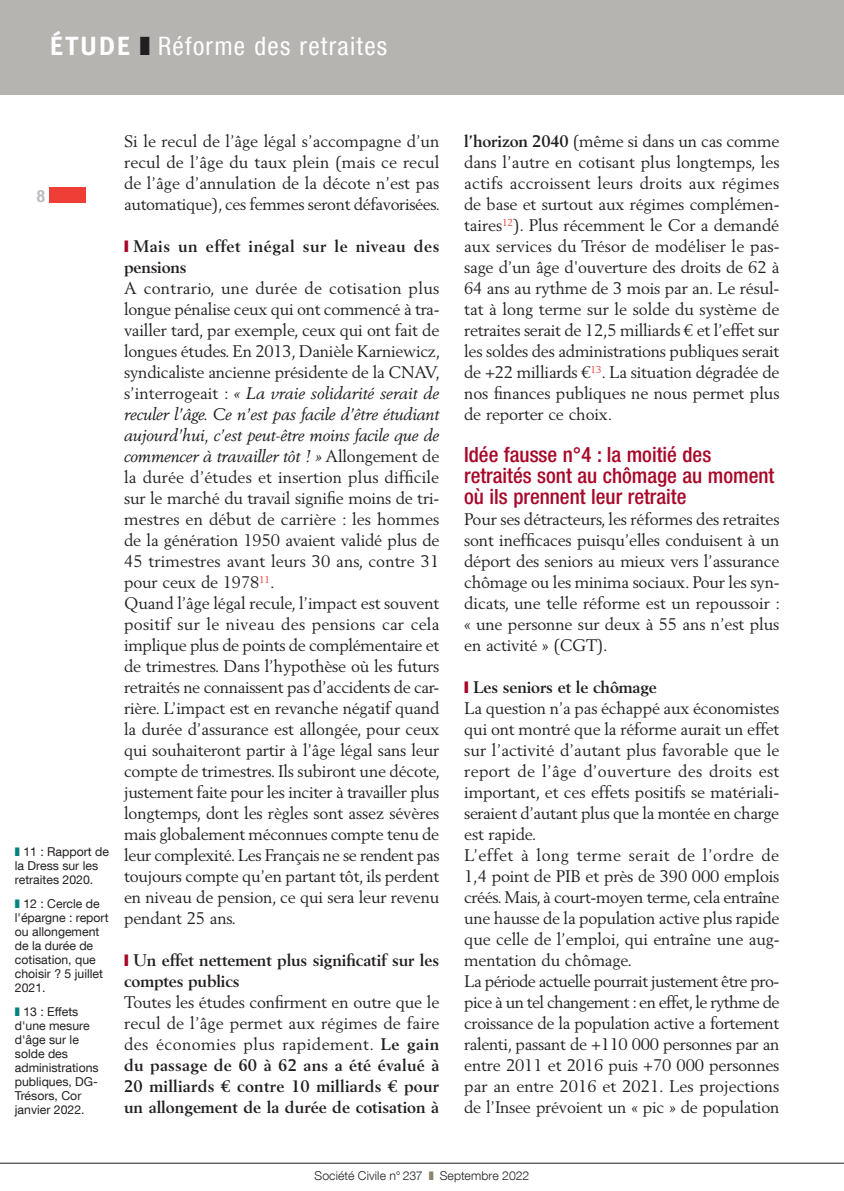
<style>
.page{position:relative;width:844px;height:1191px;background:#fff}
.page>*{position:absolute;margin:0;border:0;box-sizing:border-box;transform-origin:0 0}
.t1{font:condensed 25.38px "Helvetica Neue LT Com";letter-spacing:.05em;color:#fff}
.t2{font:500 condensed 21px/21px "Helvetica Neue LT Com";color:#a70728}
.t3{font:700 condensed 16.97px "Helvetica Neue LT Com";color:#bcbdc0}
.t4{font:16.62px/21px "Berling LT Std";letter-spacing:-.01em;color:#231f20;text-align:justify}
.t5{font:700 16.62px/21px "Berling LT Std";color:#231f20}
.t6{font:700 16.62px/21px "Berling LT Std";letter-spacing:.035em;color:#231f20}
.t7{font:12.25px/14px "Helvetica Neue LT Com";color:#231f20}
.t8{font:300 12.25px "Helvetica Neue LT Com";letter-spacing:.01em;color:#231f20}
.s1{font-family:"Meta OT";font-weight:700;font-stretch:normal;font-size:26.25px}
.s2{color:#231f20}
.s3{color:#058380}
.s4{color:#a70728}
.s5{font-style:italic}
.s6{font-weight:400}
.s7{font-weight:700}
.s8{color:#8c836d}
</style>
<div class="page">
<hr style="left:0;top:1162px;width:843px;height:1px;background:#231f20">
<div style="left:0;top:0;width:843px;height:94px;background:#b6b4b1"></div>
<div style="left:50px;top:187px;width:36px;height:15px;background:#ee3e35"></div>
<h1 class="t1" style="left:50px;top:31px;width:339px"><span class="s1">ÉTUDE</span> <span class="s2">❚</span> Réforme des retraites</h1>
<p class="t3" style="left:37px;top:186px;width:10px">8</p>
<p class="t7" style="left:15px;top:844px;width:96px"><span class="s3">❚</span> 11 : Rapport de la Dress sur les retraites 2020.</p>
<p class="t7" style="left:15px;top:896px;width:95px"><span class="s3">❚</span> 12 : Cercle de l'épargne : report ou allongement de la durée de cotisation, que choisir ? 5 juillet<br>2021.</p>
<p class="t7" style="left:15px;top:1004px;width:85px"><span class="s3">❚</span> 13 : Effets d'une mesure d'âge sur le solde des administrations publiques, DG-<br>Trésors, Cor janvier 2022.</p>
<p class="t4" style="left:124px;top:130px;width:317px">Si le recul de l’âge légal s’accompagne d’un recul de l’âge du taux plein (mais ce recul de l’âge d’annulation de la décote n’est pas automatique), ces femmes seront défavorisées.</p>
<p class="t6" style="left:124px;top:236px;width:317px"><span class="s4">❙</span> Mais un effet inégal sur le niveau des pensions</p>
<p class="t4" style="left:124px;top:277px;width:317px;text-align:left">A contrario, une durée de cotisation plus longue pénalise ceux qui ont commencé à tra&shy;vailler tard, par exemple, ceux qui ont fait de longues études. En 2013, Danièle Karniewicz, syndicaliste ancienne présidente de la CNAV, s’interrogeait : <span class="s5">« La vraie solidarité serait de reculer l’âge. Ce n’est pas facile d’être étudiant aujourd’hui, c’est peut-être moins facile que de commencer à travailler tôt ! »</span> Allongement de la durée d’études et insertion plus difficile sur le marché du travail signifie moins de tri&shy;mestres en début de carrière : les hommes de la génération 1950 avaient validé plus de 45 trimestres avant leurs 30 ans, contre 31 pour ceux de 1978<sup>11</sup>.<br>Quand l’âge légal recule, l’impact est souvent positif sur le niveau des pensions car cela implique plus de points de complémentaire et de trimestres. Dans l’hypothèse où les futurs retraités ne connaissent pas d’accidents de car&shy;rière. L’impact est en revanche négatif quand la durée d’assurance est allongée, pour ceux qui souhaiteront partir à l’âge légal sans leur compte de trimestres. Ils subiront une décote, justement faite pour les inciter à travailler plus longtemps, dont les règles sont assez sévères mais globalement méconnues compte tenu de leur complexité. Les Français ne se rendent pas toujours compte qu’en partant tôt, ils perdent en niveau de pension, ce qui sera leur revenu pendant 25 ans.</p>
<p class="t5" style="left:124px;top:950px;width:316px"><span class="s4">❙</span> Un effet nettement plus significatif sur les comptes publics</p>
<p class="t5" style="left:124px;top:992px;width:317px;text-align:justify"><span class="s6">Toutes les études confirment en outre que le recul de l’âge permet aux régimes de faire des économies plus rapidement.</span> Le gain du passage de 60 à 62 ans a été évalué à 20 milliards € contre 10 milliards € pour un allongement de la durée de cotisation à</p>
<p class="t4" style="left:464px;top:130px;width:317px"><span class="s7">l’horizon 2040</span> (même si dans un cas comme dans l’autre en cotisant plus longtemps, les actifs accroissent leurs droits aux régimes de base et surtout aux régimes complémen&shy;taires<sup>12</sup>). Plus récemment le Cor a demandé aux services du Trésor de modéliser le pas&shy;sage d’un âge d'ouverture des droits de 62 à 64 ans au rythme de 3 mois par an. Le résul&shy;tat à long terme sur le solde du système de retraites serait de 12,5 milliards € et l’effet sur les soldes des administrations publiques serait de +22 milliards €<sup>13</sup>. La situation dégradée de nos finances publiques ne nous permet plus de reporter ce choix.</p>
<p class="t2" style="left:464px;top:444px;width:311px">Idée fausse n°4 : la moitié des retraités sont au chômage au moment où ils prennent leur retraite</p>
<p class="t4" style="left:464px;top:508px;width:317px">Pour ses détracteurs, les réformes des retraites sont inefficaces puisqu’elles conduisent à un déport des seniors au mieux vers l’assurance chômage ou les minima sociaux. Pour les syn&shy;dicats, une telle réforme est un repoussoir : « une personne sur deux à 55 ans n’est plus en activité » (CGT).</p>
<p class="t4" style="left:464px;top:676px;width:317px;text-align:left"><span class="s4">❙</span> <span class="s7">Les seniors et le chômage<br></span>La question n’a pas échappé aux économistes qui ont montré que la réforme aurait un effet sur l’activité d’autant plus favorable que le report de l’âge d’ouverture des droits est important, et ces effets positifs se matériali&shy;seraient d’autant plus que la montée en charge est rapide.<br>L’effet à long terme serait de l’ordre de 1,4 point de PIB et près de 390 000 emplois créés. Mais, à court-moyen terme, cela entraîne une hausse de la population active plus rapide que celle de l’emploi, qui entraîne une aug&shy;mentation du chômage.<br>La période actuelle pourrait justement être pro&shy;pice à un tel changement : en effet, le rythme de croissance de la population active a fortement ralenti, passant de +110 000 personnes par an entre 2011 et 2016 puis +70 000 personnes par an entre 2016 et 2021. Les projections de l’Insee prévoient un « pic » de population</p>
<p class="t8" style="left:314px;top:1167px;width:216px">Société Civile n° 237 <span class="s8">❚</span> Septembre 2022</p>
</div>
